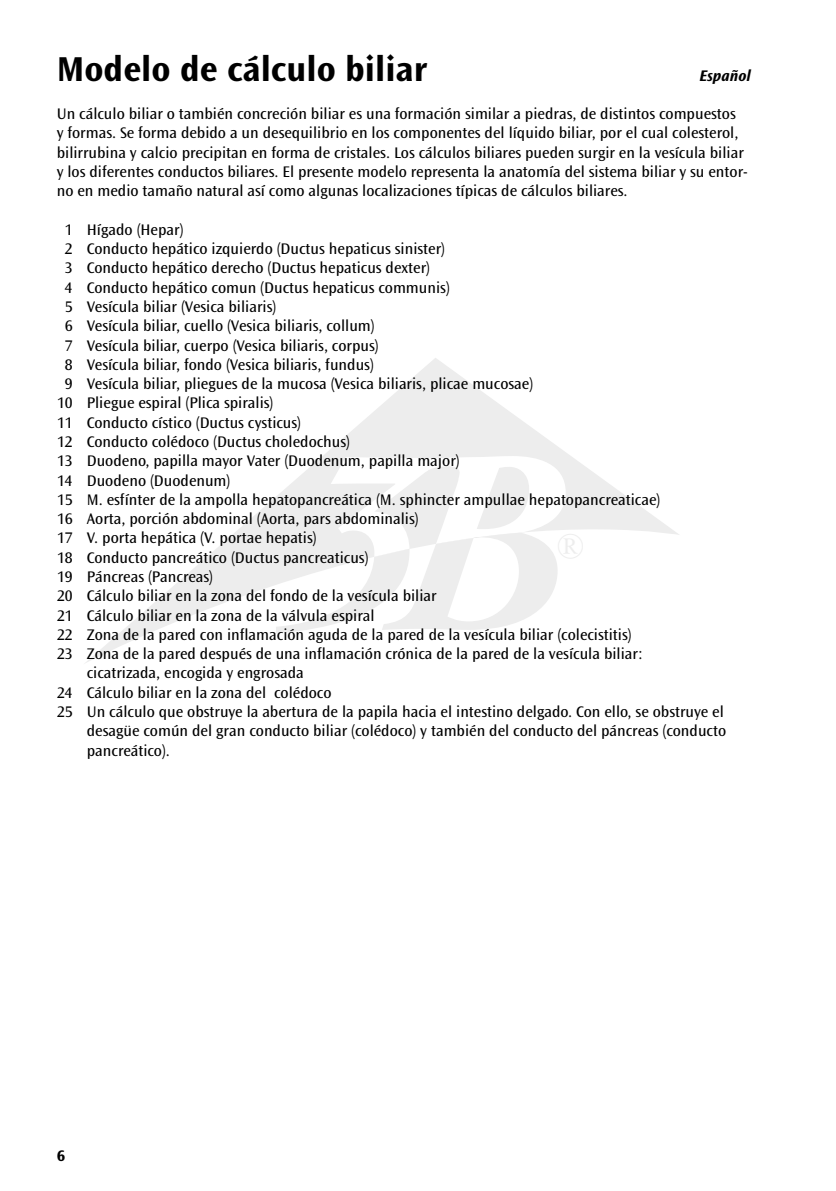
<style>
.page{position:relative;width:836px;height:1191px;background:#fff}
.page>*{position:absolute;margin:0;border:0;box-sizing:border-box;transform-origin:0 0}
.t1{font:700 36px "Ocean Sans Std";color:#000}
.t2{font:16px/19.2px "Ocean Sans Std";color:#000}
.t3{font:italic 700 16px "Ocean Sans Std";color:#000}
.t4{font:700 16px "Ocean Sans Std";color:#000}
</style>
<div class="page">
<svg style="left:86px;top:358px;width:593px;height:305px"></svg>
<svg style="left:276px;top:456px;width:289px;height:177px"></svg>
<h1 class="t1" style="left:57px;top:49px;width:372px">Modelo de cálculo biliar</h1>
<p class="t3" style="left:699px;top:66px;width:53px">Español</p>
<p class="t2" style="left:57px;top:104px;width:692px">Un cálculo biliar o también concreción biliar es una formación similar a piedras, de distintos compuestos<br>y formas. Se forma debido a un desequilibrio en los componentes del líquido biliar, por el cual colesterol, bilirrubina y calcio precipitan en forma de cristales. Los cálculos biliares pueden surgir en la vesícula biliar y los diferentes conductos biliares. El presente modelo representa la anatomía del sistema biliar y su entor&shy;no en medio tamaño natural así como algunas localizaciones típicas de cálculos biliares.</p>
<p class="t2" style="left:65px;top:220px;width:120px">1 Hígado (Hepar)</p>
<p class="t2" style="left:65px;top:239px;width:381px">2 Conducto hepático izquierdo (Ductus hepaticus sinister)</p>
<p class="t2" style="left:65px;top:259px;width:366px">3 Conducto hepático derecho (Ductus hepaticus dexter)</p>
<p class="t2" style="left:65px;top:278px;width:386px">4 Conducto hepático comun (Ductus hepaticus communis)</p>
<p class="t2" style="left:65px;top:297px;width:213px">5 Vesícula biliar (Vesica biliaris)</p>
<p class="t2" style="left:65px;top:316px;width:311px">6 Vesícula biliar, cuello (Vesica biliaris, collum)</p>
<p class="t2" style="left:65px;top:336px;width:315px">7 Vesícula biliar, cuerpo (Vesica biliaris, corpus)</p>
<p class="t2" style="left:65px;top:355px;width:310px">8 Vesícula biliar, fondo (Vesica biliaris, fundus)</p>
<p class="t2" style="left:65px;top:374px;width:469px">9 Vesícula biliar, pliegues de la mucosa (Vesica biliaris, plicae mucosae)</p>
<p class="t2" style="left:57px;top:394px;width:218px">10 Pliegue espiral (Plica spiralis)</p>
<p class="t2" style="left:57px;top:413px;width:245px">11 Conducto cístico (Ductus cysticus)</p>
<p class="t2" style="left:57px;top:432px;width:294px">12 Conducto colédoco (Ductus choledochus)</p>
<p class="t2" style="left:57px;top:451px;width:404px">13 Duodeno, papilla mayor Vater (Duodenum, papilla major)</p>
<p class="t2" style="left:57px;top:471px;width:175px">14 Duodeno (Duodenum)</p>
<p class="t2" style="left:57px;top:490px;width:604px">15 M. esfínter de la ampolla hepatopancreática (M. sphincter ampullae hepatopancreaticae)</p>
<p class="t2" style="left:57px;top:509px;width:363px">16 Aorta, porción abdominal (Aorta, pars abdominalis)</p>
<p class="t2" style="left:57px;top:529px;width:261px">17 V. porta hepática (V. portae hepatis)</p>
<p class="t2" style="left:57px;top:548px;width:313px">18 Conducto pancreático (Ductus pancreaticus)</p>
<p class="t2" style="left:57px;top:567px;width:157px">19 Páncreas (Pancreas)</p>
<p class="t2" style="left:57px;top:586px;width:381px">20 Cálculo biliar en la zona del fondo de la vesícula biliar</p>
<p class="t2" style="left:57px;top:606px;width:319px">21 Cálculo biliar en la zona de la válvula espiral</p>
<p class="t2" style="left:57px;top:625px;width:575px">22 Zona de la pared con inflamación aguda de la pared de la vesícula biliar (colecistitis)</p>
<p class="t2" style="left:57px;top:644px;width:587px">23 Zona de la pared después de una inflamación crónica de la pared de la vesícula biliar:</p>
<p class="t2" style="left:87px;top:664px;width:218px">cicatrizada, encogida y engrosada</p>
<p class="t2" style="left:57px;top:683px;width:276px">24 Cálculo biliar en la zona del colédoco</p>
<p class="t2" style="left:57px;top:702px;width:667px">25 Un cálculo que obstruye la abertura de la papila hacia el intestino delgado. Con ello, se obstruye el</p>
<p class="t2" style="left:87px;top:721px;width:640px">desagüe común del gran conducto biliar (colédoco) y también del conducto del páncreas (conducto</p>
<p class="t2" style="left:87px;top:741px;width:85px">pancreático).</p>
<p class="t4" style="left:57px;top:1146px;width:10px">6</p>
</div>
